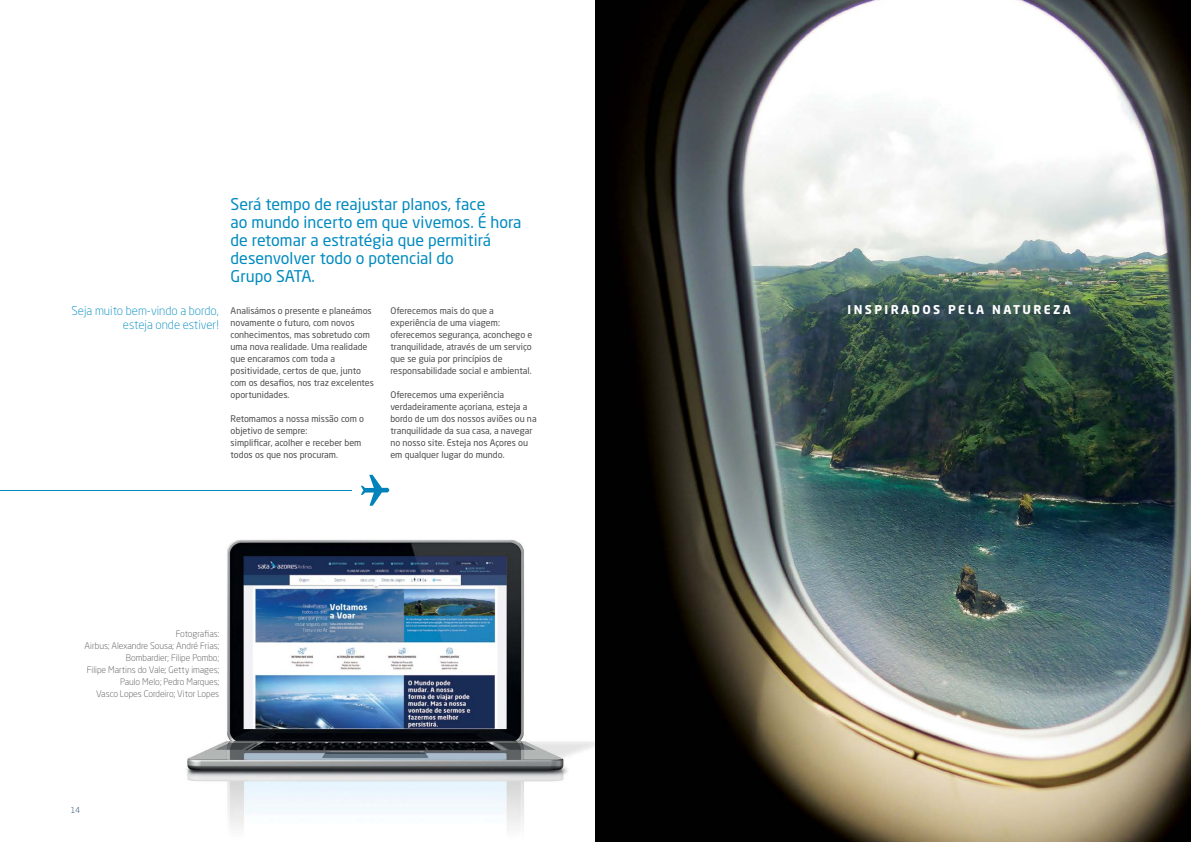
<style>
.page{position:relative;width:1191px;height:842px;background:#fff}
.page>*{position:absolute;margin:0;border:0;box-sizing:border-box;transform-origin:0 0}
.t1{font:16px/18px "Neo Sans Std";color:#008abf}
.t2{font:300 12px/14px "Neo Sans Std";color:#008abf;text-align:right}
.t3{font:700 12px "Neo Sans Std";letter-spacing:.2em;color:#fff}
.t4{font:9px/12px "Neo Sans Std";color:#4d4d4f}
.t5{font:300 9px/12px "Neo Sans Std";color:#4d4d4f;text-align:right}
.t6{font:300 8px "Neo Sans Std";color:#002855}
</style>
<div class="page">
<img style="left:186px;top:539px;width:409px;height:290px">
<hr style="left:0;top:490px;width:352px;height:1px;background:#008abf">
<svg style="left:361px;top:475px;width:28px;height:31px"></svg>
<img style="left:595px;top:0;width:596px;height:842px">
<h1 class="t1" style="left:231px;top:194px;width:292px">Será tempo de reajustar planos, face<br>ao mundo incerto em que vivemos. É hora de retomar a estratégia que permitirá desenvolver todo o potencial do<br>Grupo SATA.</h1>
<h2 class="t2" style="left:72px;top:304px;width:149px">Seja muito bem-vindo a bordo, esteja onde estiver!</h2>
<p class="t4" style="left:390px;top:305px;width:143px">Oferecemos mais do que a experiência de uma viagem: oferecemos segurança, aconchego e tranquilidade, através de um serviço que se guia por princípios de responsabilidade social e ambiental.</p>
<p class="t4" style="left:390px;top:389px;width:148px">Oferecemos uma experiência verdadeiramente açoriana, esteja a bordo de um dos nossos aviões ou na tranquilidade da sua casa, a navegar no nosso site. Esteja nos Açores ou em qualquer lugar do mundo.</p>
<p class="t4" style="left:231px;top:305px;width:145px">Analisámos o presente e planeámos novamente o futuro, com novos conhecimentos, mas sobretudo com uma nova realidade. Uma realidade que encaramos com toda a positividade, certos de que, junto com os desafios, nos traz excelentes oportunidades.</p>
<p class="t4" style="left:231px;top:413px;width:135px">Retomamos a nossa missão com o objetivo de sempre:<br>simplificar, acolher e receber bem todos os que nos procuram.</p>
<p class="t5" style="left:85px;top:628px;width:136px">Fotografias:<br>Airbus; Alexandre Sousa; André Frias;<br>Bombardier; Filipe Pombo;<br>Filipe Martins do Vale; Getty images;<br>Paulo Melo; Pedro Marques;<br>Vasco Lopes Cordeiro; Vitor Lopes</p>
<p class="t6" style="left:71px;top:806px;width:11px">14</p>
<h2 class="t3" style="left:847px;top:302px;width:225px">INSPIRADOS PELA NATUREZA</h2>
</div>
